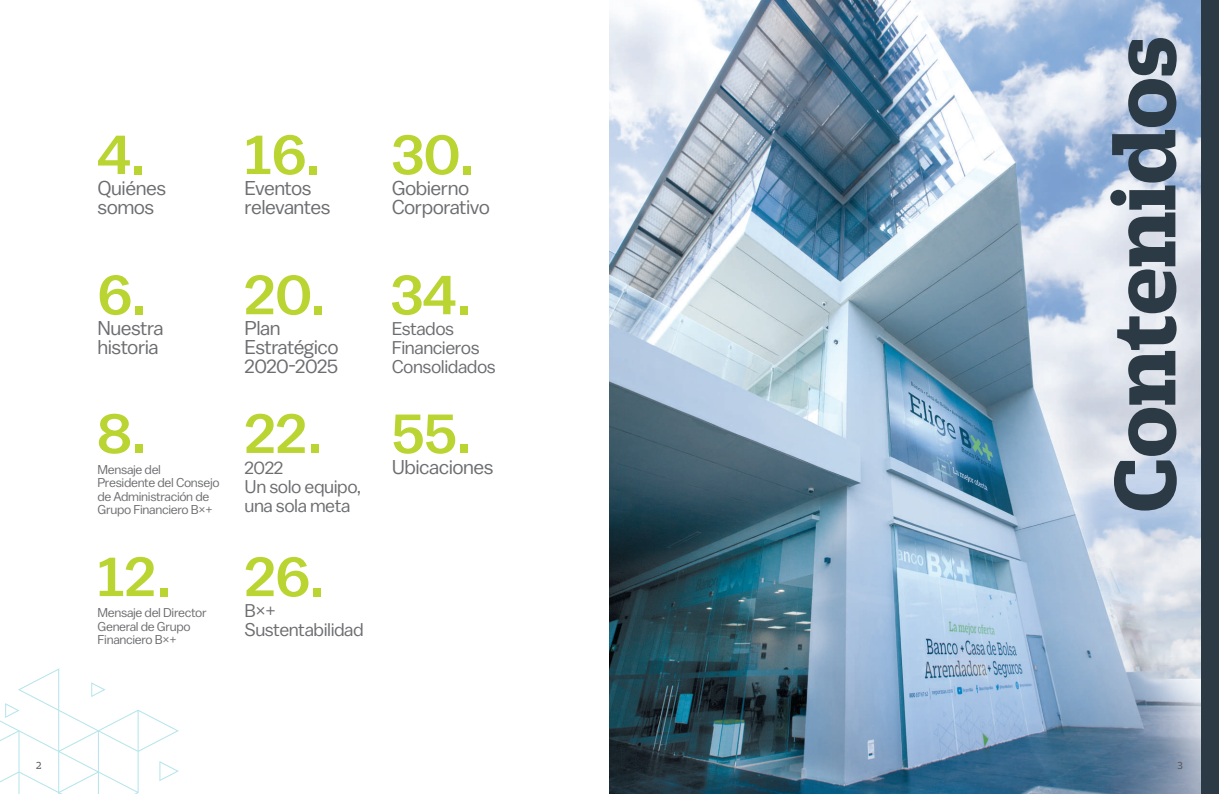
<style>
.page{position:relative;width:1219px;height:794px;background:#fff}
.page>*{position:absolute;margin:0;border:0;box-sizing:border-box;transform-origin:0 0}
.t1{font:700 94px "Duplicate Slab";letter-spacing:-.005em;color:#2b3a45}
.t2{font:500 57.6px "Balto";letter-spacing:-.005em;color:#bad432}
.t3{font:20px/19.2px "Balto";letter-spacing:-.025em;color:#6c6d70}
.t4{font:18.4px/19.2px "Balto";letter-spacing:-.025em;color:#6c6d70}
.t5{font:12.8px/13.6px "Balto";letter-spacing:-.025em;color:#6c6d70}
.t6{font:11px "Duplicate Slab";color:#57585a}
</style>
<div class="page">
<img style="left:609px;top:0;width:593px;height:794px">
<svg style="left:0;top:668px;width:179px;height:126px"></svg>
<div style="left:1202px;top:0;width:17px;height:794px;background:#2b3a45"></div>
<p class="t6" style="left:36px;top:758px;width:7px">2</p>
<h2 class="t2" style="left:97px;top:119px;width:378px">4. 16. 30.</h2>
<h3 class="t3" style="left:97px;top:178px;width:70px">Quiénes somos</h3>
<h3 class="t3" style="left:245px;top:178px;width:87px">Eventos relevantes</h3>
<h3 class="t3" style="left:392px;top:178px;width:100px">Gobierno<br>Corporativo</h3>
<h2 class="t2" style="left:97px;top:259px;width:376px">6. 20. 34.</h2>
<h3 class="t3" style="left:97px;top:318px;width:67px">Nuestra historia</h3>
<h3 class="t3" style="left:245px;top:318px;width:95px">Plan<br>Estratégico<br>2020-2025</h3>
<h3 class="t4" style="left:392px;top:318px;width:106px">Estados<br>Financieros<br>Consolidados</h3>
<h2 class="t2" style="left:97px;top:398px;width:375px">8. 22. 55.</h2>
<p class="t5" style="left:97px;top:462px;width:124px">Mensaje del<br>Presidente del Consejo de Administración de<br>Grupo Financiero B×+</p>
<h3 class="t4" style="left:245px;top:457px;width:118px">2022<br>Un solo equipo, una sola meta</h3>
<h3 class="t3" style="left:392px;top:456px;width:103px">Ubicaciones</h3>
<h2 class="t2" style="left:97px;top:541px;width:228px">12. 26.</h2>
<p class="t5" style="left:97px;top:605px;width:111px">Mensaje del Director<br>General de Grupo<br>Financiero B×+</p>
<h3 class="t4" style="left:245px;top:600px;width:121px">B×+<br>Sustentabilidad</h3>
<h1 class="t1" style="left:1081px;top:512px;width:478px;rotate:-90deg">Contenidos</h1>
<p class="t6" style="left:1178px;top:758px;width:7px">3</p>
</div>
